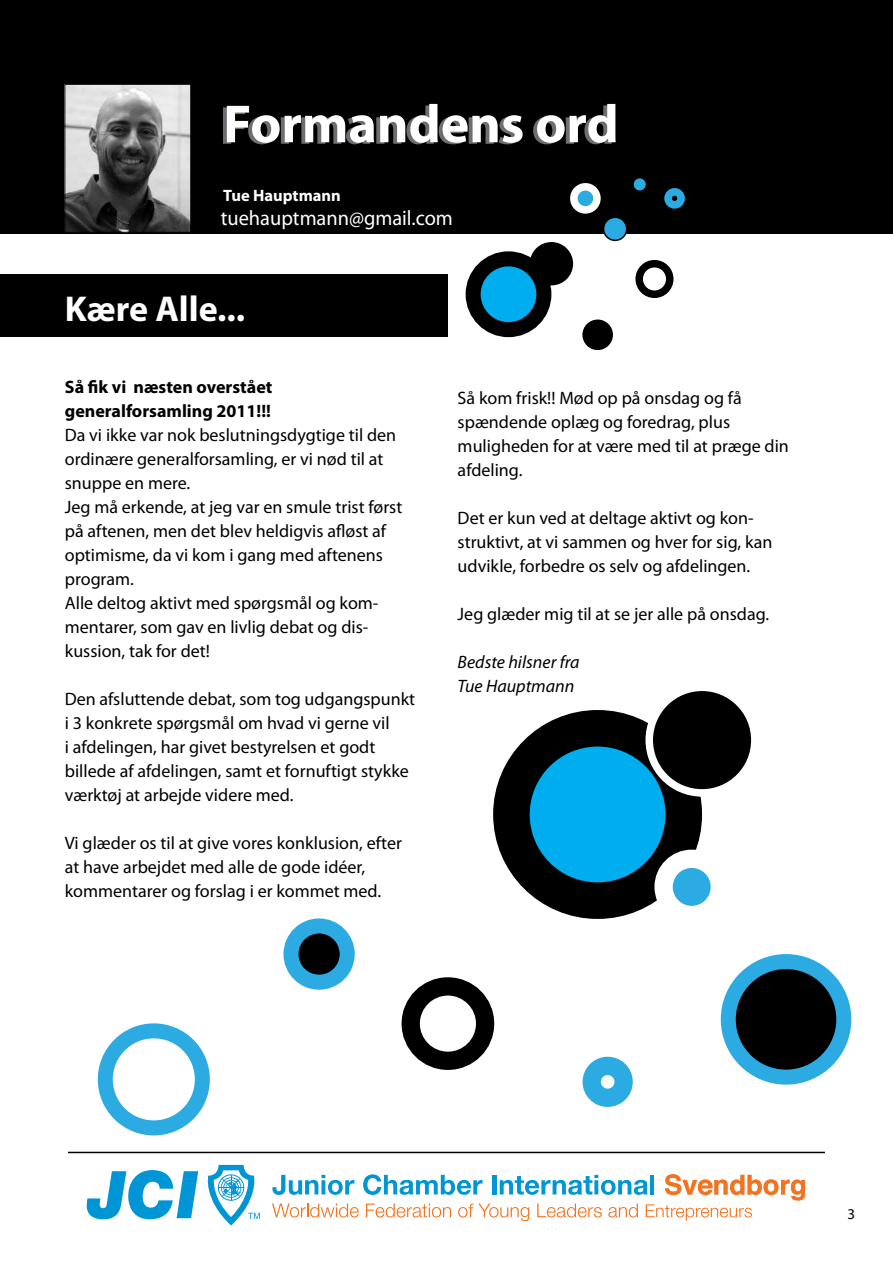
<style>
.page{position:relative;width:893px;height:1263px;background:#fff}
.page>*{position:absolute;margin:0;border:0;box-sizing:border-box;transform-origin:0 0}
.t1{font:700 54px "Myriad Pro";color:#fff}
.t2{font:700 36px "Myriad Pro";color:#fff}
.t3{font:21px "Myriad Pro";color:#fff}
.t4{font:18px/24px "Myriad Pro";color:#000}
.t5{font:700 18px/24px "Myriad Pro";color:#000}
.t6{font:italic 18px/24px "Myriad Pro";color:#000}
.t7{font:700 16.5px "Myriad Pro";color:#fff}
.t8{font:15px "Myriad Pro";color:#000}
</style>
<div class="page">
<div style="left:0;top:275px;width:448px;height:62px;background:#000"></div>
<div style="left:0;top:0;width:893px;height:233px;background:#000"></div>
<img style="left:67px;top:86px;width:122px;height:145px">
<div style="left:65px;top:84px;width:126px;height:149px;border:1px solid #000"></div>
<svg style="left:68px;top:1151px;width:757px;height:75px"></svg>
<hr style="left:68px;top:1152px;width:757px;height:1px;background:#000">
<svg style="left:473px;top:259px;width:71px;height:71px;fill:#00aeef"></svg>
<div style="left:466px;top:251px;width:85px;height:86px;border:15px solid #000;border-radius:50%"></div>
<div style="left:530px;top:242px;width:43px;height:43px;background:#000;border-radius:50%"></div>
<div style="left:574px;top:187px;width:23px;height:23px;background:#2caae2;border-radius:50%"></div>
<div style="left:570px;top:183px;width:31px;height:31px;border:8px solid #fff;border-radius:50%"></div>
<div style="left:633px;top:178px;width:13px;height:13px;background:#2caae2;border-radius:50%"></div>
<div style="left:633px;top:177px;width:14px;height:14px;border:1px solid #000;border-radius:50%"></div>
<div style="left:664px;top:188px;width:21px;height:21px;border:8px solid #2caae2;border-radius:50%"></div>
<div style="left:635px;top:260px;width:38px;height:38px;border:8px solid #000;border-radius:50%"></div>
<div style="left:604px;top:217px;width:23px;height:23px;background:#2caae2;border-radius:50%"></div>
<div style="left:603px;top:216px;width:24px;height:25px;border:2px solid #000;border-radius:50%"></div>
<div style="left:582px;top:319px;width:31px;height:31px;background:#000;border-radius:50%"></div>
<svg style="left:511px;top:728px;width:173px;height:173px;fill:#00aeef"></svg>
<div style="left:493px;top:710px;width:209px;height:209px;border:37px solid #000;border-radius:50%"></div>
<div style="left:649px;top:687px;width:106px;height:106px;background:#000;border-radius:50%"></div>
<div style="left:645px;top:683px;width:114px;height:114px;border:8px solid #fff;border-radius:50%"></div>
<svg style="left:664px;top:859px;width:56px;height:56px"></svg>
<div style="left:654px;top:850px;width:75px;height:74px;border:18px solid #fff;border-radius:50%"></div>
<div style="left:583px;top:1057px;width:50px;height:50px;border:18px solid #2caae2;border-radius:50%"></div>
<div style="left:402px;top:977px;width:92px;height:93px;border:18px solid #000;border-radius:50%"></div>
<svg style="left:291px;top:926px;width:56px;height:56px;fill:#000"></svg>
<div style="left:283px;top:918px;width:72px;height:72px;border:15px solid #2caae2;border-radius:50%"></div>
<div style="left:98px;top:1023px;width:112px;height:112px;border:15px solid #2caae2;border-radius:50%"></div>
<div style="left:728px;top:961px;width:116px;height:116px;background:#000;border-radius:50%"></div>
<div style="left:721px;top:954px;width:130px;height:130px;border:15px solid #2caae2;border-radius:50%"></div>
<h1 class="t1" style="left:223px;top:89px;width:397px">Formandens ord</h1>
<p class="t7" style="left:223px;top:184px;width:119px">Tue Hauptmann</p>
<p class="t3" style="left:221px;top:205px;width:234px">tuehauptmann@gmail.com</p>
<h2 class="t2" style="left:65px;top:286px;width:182px">Kære Alle...</h2>
<p class="t5" style="left:65px;top:375px;width:209px">Så fik vi næsten overstået generalforsamling 2011!!!</p>
<p class="t4" style="left:65px;top:423px;width:339px">Da vi ikke var nok beslutningsdygtige til den ordinære generalforsamling, er vi nød til at snuppe en mere.<br>Jeg må erkende, at jeg var en smule trist først på aftenen, men det blev heldigvis afløst af optimisme, da vi kom i gang med aftenens program.<br>Alle deltog aktivt med spørgsmål og kom&shy;mentarer, som gav en livlig debat og dis&shy;kussion, tak for det!</p>
<p class="t4" style="left:65px;top:687px;width:352px">Den afsluttende debat, som tog udgangspunkt i 3 konkrete spørgsmål om hvad vi gerne vil<br>i afdelingen, har givet bestyrelsen et godt billede af afdelingen, samt et fornuftigt stykke værktøj at arbejde videre med.</p>
<p class="t4" style="left:65px;top:831px;width:339px">Vi glæder os til at give vores konklusion, efter at have arbejdet med alle de gode idéer, kommentarer og forslag i er kommet med.</p>
<p class="t4" style="left:458px;top:385px;width:333px">Så kom frisk!! Mød op på onsdag og få spændende oplæg og foredrag, plus muligheden for at være med til at præge din afdeling.</p>
<p class="t4" style="left:458px;top:505px;width:316px">Det er kun ved at deltage aktivt og kon&shy;struktivt, at vi sammen og hver for sig, kan udvikle, forbedre os selv og afdelingen.</p>
<p class="t4" style="left:458px;top:601px;width:313px">Jeg glæder mig til at se jer alle på onsdag.</p>
<p class="t6" style="left:458px;top:649px;width:123px">Bedste hilsner fra<br>Tue Hauptmann</p>
<p class="t8" style="left:847px;top:1205px;width:9px">3</p>
</div>
